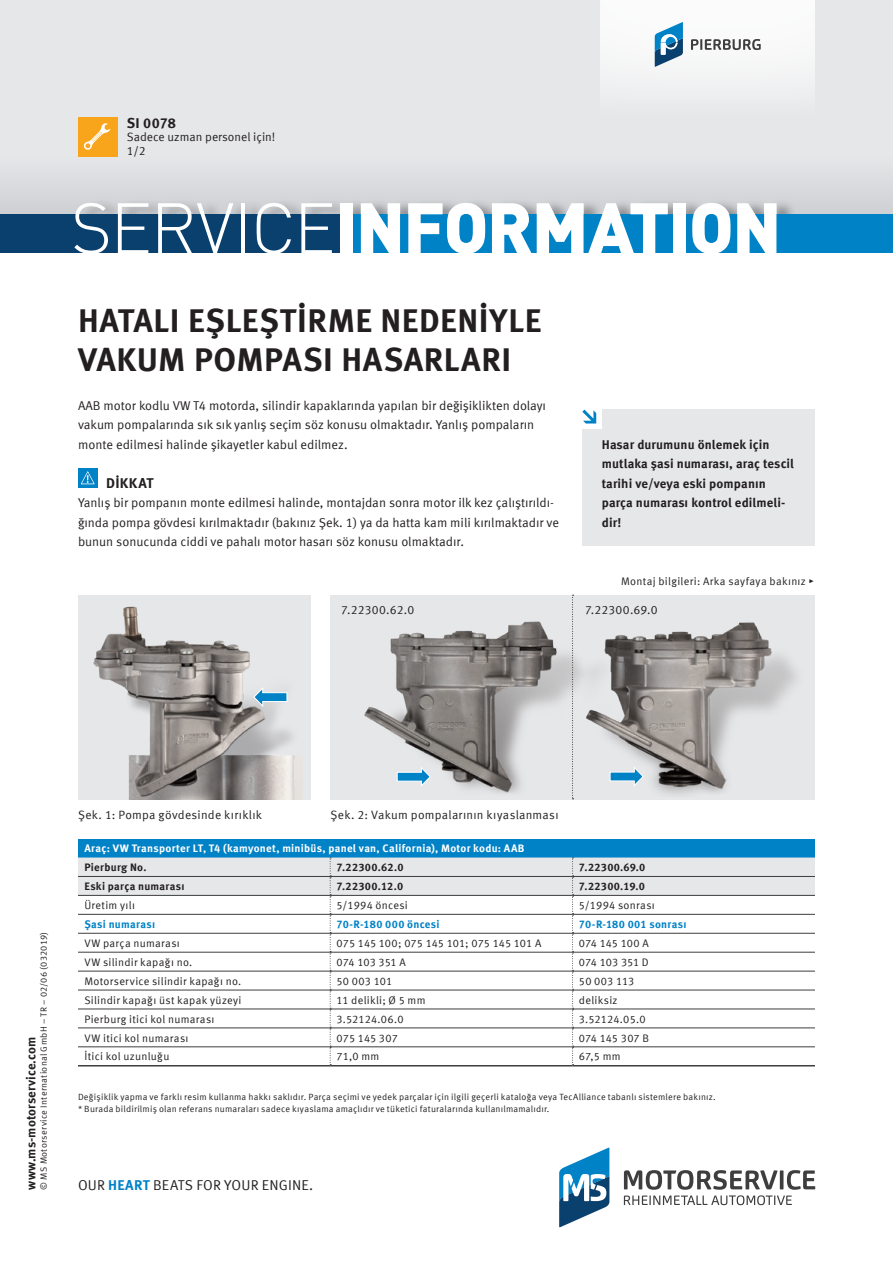
<style>
.page{position:relative;width:893px;height:1263px;background:#fff}
.page>*{position:absolute;margin:0;border:0;box-sizing:border-box;transform-origin:0 0}
.t1{font:900 70.5px "DIN Pro";letter-spacing:-.025em;color:#fff}
.t2{font:700 33px/39px "Meta Offc Pro";letter-spacing:.015em;color:#231f20}
.t3{font:14.25px "Meta Offc Pro Norm";letter-spacing:.01em;color:#231f20}
.t4{font:700 14.25px "Meta Offc Pro";letter-spacing:.02em;color:#231f20}
.t5{font:12.75px/19.5px "Meta Offc Pro Norm";color:#231f20}
.t6{font:700 12.75px/19.5px "Meta Offc Pro";letter-spacing:.01em;color:#231f20}
.t7{font:12px "Meta Offc Pro Norm";letter-spacing:.02em;color:#231f20}
.t8{font:12px "Meta Offc Pro Norm";color:#231f20}
.t9{font:10.8px "Meta Offc Pro Norm";letter-spacing:.025em;color:#231f20}
.t10{font:700 10.8px "Meta Offc Pro";letter-spacing:.025em;color:#231f20}
.t11{font:700 10.8px "Meta Offc Pro";letter-spacing:.025em;color:#fff}
.t12{font:700 10.8px "Meta Offc Pro";letter-spacing:.025em;color:#0082c7}
.t13{font:10.8px "Meta Offc Pro Norm";letter-spacing:-.005em;color:#231f20}
.t14{font:10.8px "Meta Offc Pro Norm";letter-spacing:-.015em;color:#231f20}
.t15{font:10.8px "Meta Offc Pro Norm";letter-spacing:-.01em;color:#231f20}
.t16{font:10.8px "Meta Offc Pro Norm";color:#231f20}
.t17{font:10.8px "Meta Offc Pro Norm";letter-spacing:.005em;color:#231f20}
.t18{font:9px "Meta Offc Pro Norm";letter-spacing:.025em;color:#231f20}
.s1{font-weight:300}
.s2{font-family:"Meta Offc Pro";font-weight:700;color:#0082c7}
</style>
<div class="page">
<div style="left:0;top:0;width:893px;height:224px;background:#e6e7e9"></div>
<div style="left:0;top:156px;width:893px;height:58px;background:#dcdee0"></div>
<div style="left:77px;top:198px;width:719px;height:16px;background:#231f20;opacity:.4"></div>
<div style="left:0;top:214px;width:893px;height:39px;background:#09406e"></div>
<div style="left:347px;top:214px;width:546px;height:39px;background:#0082c7"></div>
<div style="left:78px;top:117px;width:39px;height:39px;background:#f9a51b"></div>
<svg style="left:83px;top:123px;width:27px;height:27px"></svg>
<svg style="left:559px;top:1147px;width:50px;height:80px"></svg>
<svg style="left:624px;top:1170px;width:191px;height:35px"></svg>
<div style="left:600px;top:0;width:215px;height:117px;background:linear-gradient(to right,#f3f4f5,#f4f5f6)"></div>
<svg style="left:691px;top:39px;width:70px;height:11px"></svg>
<svg style="left:655px;top:22px;width:28px;height:45px"></svg>
<div style="left:330px;top:595px;width:485px;height:205px;background:#e6e7e9"></div>
<img style="left:364px;top:621px;width:432px;height:179px">
<div style="left:78px;top:595px;width:233px;height:204px;background:#e6e7e9"></div>
<img style="left:93px;top:606px;width:209px;height:193px">
<svg style="left:609px;top:766px;width:35px;height:20px"></svg>
<svg style="left:397px;top:766px;width:34px;height:20px"></svg>
<svg style="left:253px;top:687px;width:34px;height:20px"></svg>
<svg style="left:572px;top:595px;width:2px;height:204px"></svg>
<div style="left:78px;top:468px;width:19px;height:20px;background:#0082c7"></div>
<svg style="left:81px;top:471px;width:14px;height:13px"></svg>
<div style="left:78px;top:838px;width:737px;height:19px;background:#0082c7"></div>
<hr style="left:78px;top:1065px;width:252px;height:1px;background:#3e3e3f">
<hr style="left:330px;top:1065px;width:243px;height:1px;background:#3e3e3f">
<hr style="left:573px;top:1065px;width:242px;height:1px;background:#3e3e3f">
<svg style="left:78px;top:857px;width:737px;height:208px"></svg>
<div style="left:582px;top:410px;width:233px;height:136px;background:#e6e7e9"></div>
<div style="left:582px;top:409px;width:20px;height:20px;background:#fff"></div>
<svg style="left:582px;top:410px;width:14px;height:13px"></svg>
<p class="t4" style="left:127px;top:112px;width:51px">SI 0078</p>
<p class="t8" style="left:127px;top:128px;width:150px">Sadece uzman personel için!</p>
<p class="t7" style="left:127px;top:142px;width:20px">1/2</p>
<h1 class="t1" style="left:71px;top:172px;width:712px"><span class="s1">SERVICE</span>INFORMATION</h1>
<h2 class="t2" style="left:78px;top:298px;width:465px">HATALI EŞLEŞTIRME NEDENIYLE<br>VAKUM POMPASI HASARLARI</h2>
<p class="t5" style="left:78px;top:395px;width:470px">AAB motor kodlu VW T4 motorda, silindir kapaklarında yapılan bir değişiklikten dolayı vakum pompalarında sık sık yanlış seçim söz konusu olmaktadır. Yanlış pompaların monte edilmesi halinde şikayetler kabul edilmez.</p>
<p class="t4" style="left:106px;top:471px;width:49px">DIKKAT</p>
<p class="t5" style="left:78px;top:492px;width:482px">Yanlış bir pompanın monte edilmesi halinde, montajdan sonra motor ilk kez çalıştırıldı&shy;ğında pompa gövdesi kırılmaktadır (bakınız Şek. 1) ya da hatta kam mili kırılmaktadır ve bunun sonucunda ciddi ve pahalı motor hasarı söz konusu olmaktadır.</p>
<p class="t6" style="left:602px;top:434px;width:194px">Hasar durumunu önlemek için mutlaka şasi numarası, araç tescil tarihi ve/veya eski pompanın parça numarası kontrol edilmeli&shy;dir!</p>
<p class="t9" style="left:621px;top:573px;width:195px">Montaj bilgileri: Arka sayfaya bakınız ▸</p>
<p class="t7" style="left:341px;top:601px;width:74px">7.22300.62.0</p>
<p class="t7" style="left:585px;top:601px;width:74px">7.22300.69.0</p>
<p class="t18" style="left:37px;top:1189px;width:260px;rotate:-90deg">© MS Motorservice International GmbH – TR – 02/06 (032019)</p>
<p class="t6" style="left:21px;top:1189px;width:154px;rotate:-90deg">www.ms-motorservice.com</p>
<p class="t7" style="left:78px;top:806px;width:186px">Şek. 1: Pompa gövdesinde kırıklık</p>
<p class="t7" style="left:331px;top:806px;width:229px">Şek. 2: Vakum pompalarının kıyaslanması</p>
<p class="t11" style="left:84px;top:840px;width:442px">Araç: VW Transporter LT, T4 (kamyonet, minibüs, panel van, California), Motor kodu: AAB</p>
<p class="t10" style="left:84px;top:859px;width:64px">Pierburg No.</p>
<p class="t10" style="left:337px;top:859px;width:69px">7.22300.62.0</p>
<p class="t10" style="left:579px;top:859px;width:68px">7.22300.69.0</p>
<p class="t10" style="left:84px;top:878px;width:102px">Eski parça numarası</p>
<p class="t10" style="left:337px;top:878px;width:68px">7.22300.12.0</p>
<p class="t10" style="left:579px;top:878px;width:68px">7.22300.19.0</p>
<p class="t9" style="left:84px;top:897px;width:52px">Üretim yılı</p>
<p class="t9" style="left:337px;top:897px;width:73px">5/1994 öncesi</p>
<p class="t9" style="left:579px;top:897px;width:77px">5/1994 sonrası</p>
<p class="t12" style="left:84px;top:916px;width:72px">Şasi numarası</p>
<p class="t12" style="left:337px;top:916px;width:105px">70-R-180 000 öncesi</p>
<p class="t12" style="left:579px;top:916px;width:109px">70-R-180 001 sonrası</p>
<p class="t9" style="left:84px;top:935px;width:97px">VW parça numarası</p>
<p class="t13" style="left:337px;top:935px;width:206px">075 145 100; 075 145 101; 075 145 101 A</p>
<p class="t15" style="left:579px;top:935px;width:71px">074 145 100 A</p>
<p class="t9" style="left:84px;top:954px;width:109px">VW silindir kapağı no.</p>
<p class="t14" style="left:337px;top:954px;width:71px">074 103 351 A</p>
<p class="t14" style="left:579px;top:954px;width:71px">074 103 351 D</p>
<p class="t9" style="left:84px;top:973px;width:158px">Motorservice silindir kapağı no.</p>
<p class="t9" style="left:337px;top:973px;width:57px">50 003 101</p>
<p class="t9" style="left:579px;top:973px;width:57px">50 003 113</p>
<p class="t9" style="left:84px;top:992px;width:159px">Silindir kapağı üst kapak yüzeyi</p>
<p class="t9" style="left:337px;top:992px;width:90px">11 delikli; Ø 5 mm</p>
<p class="t9" style="left:579px;top:992px;width:40px">deliksiz</p>
<p class="t9" style="left:84px;top:1011px;width:132px">Pierburg itici kol numarası</p>
<p class="t9" style="left:337px;top:1011px;width:69px">3.52124.06.0</p>
<p class="t9" style="left:579px;top:1011px;width:68px">3.52124.05.0</p>
<p class="t9" style="left:84px;top:1029px;width:106px">VW itici kol numarası</p>
<p class="t17" style="left:337px;top:1029px;width:63px">075 145 307</p>
<p class="t16" style="left:579px;top:1029px;width:72px">074 145 307 B</p>
<p class="t9" style="left:84px;top:1048px;width:87px">İtici kol uzunluğu</p>
<p class="t9" style="left:337px;top:1048px;width:44px">71,0 mm</p>
<p class="t9" style="left:579px;top:1048px;width:43px">67,5 mm</p>
<p class="t18" style="left:78px;top:1090px;width:639px">Değişiklik yapma ve farklı resim kullanma hakkı saklıdır. Parça seçimi ve yedek parçalar için ilgili geçerli kataloğa veya TecAlliance tabanlı sistemlere bakınız.</p>
<p class="t18" style="left:78px;top:1102px;width:473px">* Burada bildirilmiş olan referans numaraları sadece kıyaslama amaçlıdır ve tüketici faturalarında kullanılmamalıdır.</p>
<p class="t3" style="left:78px;top:1174px;width:237px">OUR <span class="s2">HEART</span> BEATS FOR YOUR ENGINE.</p>
</div>
